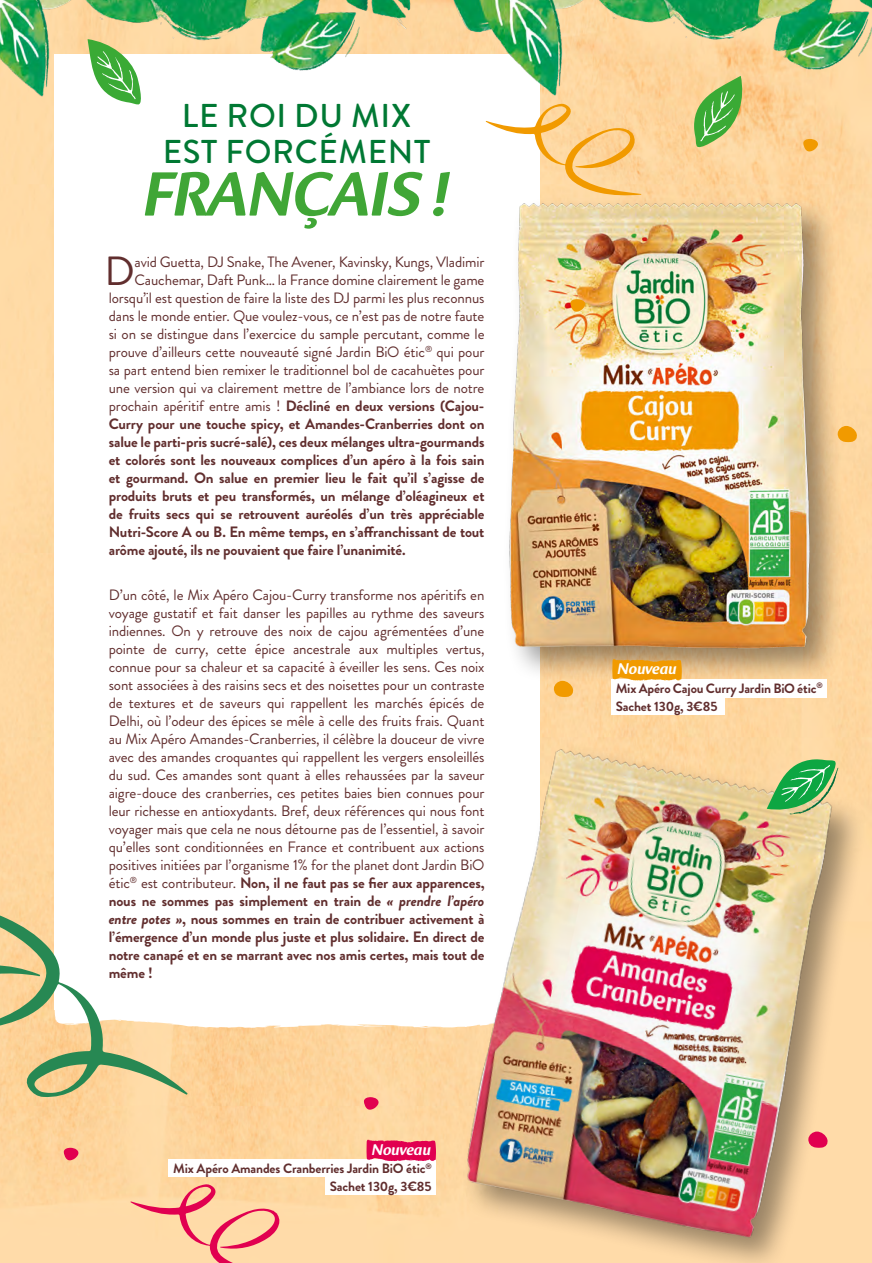
<style>
.page{position:relative;width:872px;height:1263px;background:#fff}
.page>*{position:absolute;margin:0;border:0;box-sizing:border-box;transform-origin:0 0}
.t1{font:italic 500 60px "Pakajin";letter-spacing:-.02em;color:#40a636}
.t2{font:40.65px "Brandon Grotesque";color:#612e2e}
.t3{font:500 33px/36px "Brandon Grotesque";letter-spacing:.02em;color:#007833;text-align:center}
.t4{font:15px/18px "Brandon Grotesque";letter-spacing:-.01em;color:#612e2e;text-align:justify}
.t5{font:700 15px "Brandon Grotesque";letter-spacing:-.01em;color:#612e2e}
.t6{font:italic 500 15px "Pakajin";letter-spacing:-.02em;color:#fff}
.t7{font:700 13.5px/18px "Brandon Grotesque";letter-spacing:-.01em;color:#612e2e}
.s1{font-weight:400}
.s2{font-weight:700}
.s3{font-weight:700;font-style:italic}
</style>
<div class="page">
<img style="left:0;top:0;width:872px;height:1263px">
<div style="left:54px;top:54px;width:485px;height:956px;background:#fff"></div>
<div style="left:502px;top:197px;width:344px;height:487px;background:#000;opacity:.4"></div>
<img style="left:502px;top:192px;width:370px;height:467px">
<img style="left:418px;top:728px;width:454px;height:535px">
<div style="left:611px;top:679px;width:216px;height:18px;background:#fff"></div>
<div style="left:611px;top:697px;width:114px;height:18px;background:#fff"></div>
<svg style="left:612px;top:659px;width:70px;height:22px;background:#efa119"></svg>
<div style="left:169px;top:1159px;width:267px;height:18px;background:#fff"></div>
<div style="left:325px;top:1177px;width:111px;height:18px;background:#fff"></div>
<svg style="left:366px;top:1140px;width:70px;height:21px"></svg>
<svg style="left:130px;top:1184px;width:156px;height:79px;background:#fabd9a"></svg>
<svg style="left:808px;top:1131px;width:20px;height:17px"></svg>
<svg style="left:64px;top:1148px;width:15px;height:12px"></svg>
<svg style="left:485px;top:114px;width:156px;height:82px"></svg>
<svg style="left:837px;top:426px;width:20px;height:16px"></svg>
<svg style="left:553px;top:681px;width:21px;height:16px"></svg>
<svg style="left:570px;top:299px;width:15px;height:13px"></svg>
<svg style="left:803px;top:139px;width:15px;height:13px"></svg>
<svg style="left:0;top:898px;width:540px;height:212px"></svg>
<svg style="left:694px;top:114px;width:51px;height:37px;background:#a3c373"></svg>
<svg style="left:122px;top:101px;width:19px;height:4px"></svg>
<svg style="left:766px;top:759px;width:74px;height:56px;background:#86be77"></svg>
<img style="left:0;top:0;width:428px;height:101px">
<img style="left:443px;top:0;width:429px;height:114px">
<h3 class="t3" style="left:163px;top:98px;width:269px">LE ROI DU MIX<br>EST FORCÉMENT</h3>
<h1 class="t1" style="left:143px;top:160px;width:308px">FRANÇAIS !</h1>
<h2 class="t2" style="left:105px;top:243px;width:32px">D</h2>
<p class="t4" style="left:135px;top:253px;width:351px">avid Guetta, DJ Snake, The Avener, Kavinsky, Kungs, Vladimir</p>
<p class="t4" style="left:135px;top:271px;width:351px">Cauchemar, Daft Punk… la France domine clairement le game</p>
<p class="t4" style="left:109px;top:289px;width:377px">lorsqu’il est question de faire la liste des DJ parmi les plus reconnus</p>
<p class="t4" style="left:109px;top:307px;width:377px">dans le monde entier. Que voulez-vous, ce n’est pas de notre faute</p>
<p class="t4" style="left:109px;top:325px;width:377px">si on se distingue dans l’exercice du sample percutant, comme le</p>
<p class="t4" style="left:109px;top:343px;width:377px">prouve d’ailleurs cette nouveauté signé Jardin BiO étic<sup>®</sup> qui pour</p>
<p class="t4" style="left:109px;top:361px;width:377px">sa part entend bien remixer le traditionnel bol de cacahuètes pour</p>
<p class="t4" style="left:109px;top:379px;width:377px">une version qui va clairement mettre de l’ambiance lors de notre</p>
<p class="t5" style="left:109px;top:396px;width:377px"><span class="s1">prochain apéritif entre amis !</span> Décliné en deux versions (Cajou-</p>
<p class="t5" style="left:109px;top:414px;width:377px">Curry pour une touche spicy, et Amandes-Cranberries dont on</p>
<p class="t5" style="left:109px;top:432px;width:377px">salue le parti-pris sucré-salé), ces deux mélanges ultra-gourmands</p>
<p class="t5" style="left:109px;top:450px;width:377px">et colorés sont les nouveaux complices d’un apéro à la fois sain</p>
<p class="t5" style="left:109px;top:468px;width:377px">et gourmand. On salue en premier lieu le fait qu’il s’agisse de</p>
<p class="t5" style="left:109px;top:486px;width:377px">produits bruts et peu transformés, un mélange d’oléagineux et</p>
<p class="t5" style="left:109px;top:504px;width:377px">de fruits secs qui se retrouvent auréolés d’un très appréciable</p>
<p class="t5" style="left:109px;top:522px;width:377px">Nutri-Score A ou B. En même temps, en s’affranchissant de tout</p>
<p class="t5" style="left:109px;top:540px;width:298px">arôme ajouté, ils ne pouvaient que faire l’unanimité.</p>
<p class="t4" style="left:109px;top:586px;width:377px">D’un côté, le Mix Apéro Cajou-Curry transforme nos apéritifs en voyage gustatif et fait danser les papilles au rythme des saveurs indiennes. On y retrouve des noix de cajou agrémentées d’une pointe de curry, cette épice ancestrale aux multiples vertus, connue pour sa chaleur et sa capacité à éveiller les sens. Ces noix sont associées à des raisins secs et des noisettes pour un contraste de textures et de saveurs qui rappellent les marchés épicés de Delhi, où l’odeur des épices se mêle à celle des fruits frais. Quant au Mix Apéro Amandes-Cranberries, il célèbre la douceur de vivre avec des amandes croquantes qui rappellent les vergers ensoleillés du sud. Ces amandes sont quant à elles rehaussées par la saveur aigre-douce des cranberries, ces petites baies bien connues pour leur richesse en antioxydants. Bref, deux références qui nous font voyager mais que cela ne nous détourne pas de l’essentiel, à savoir qu’elles sont conditionnées en France et contribuent aux actions positives initiées par l’organisme 1% for the planet dont Jardin BiO étic<sup>®</sup> est contributeur. <span class="s2">Non, il ne faut pas se fier aux apparences, nous ne sommes pas simplement en train de</span> <span class="s3">« prendre l’apéro entre potes »</span><span class="s2">, nous sommes en train de contribuer activement à l’émergence d’un monde plus juste et plus solidaire. En direct de notre canapé et en se marrant avec nos amis certes, mais tout de même !</span></p>
<p class="t6" style="left:372px;top:1141px;width:61px">Nouveau</p>
<p class="t7" style="left:173px;top:1160px;width:260px;text-align:right">Mix Apéro Amandes Cranberries Jardin BiO étic<sup>®<br></sup>Sachet 130g, 3€85</p>
<p class="t6" style="left:617px;top:660px;width:61px">Nouveau</p>
<p class="t7" style="left:615px;top:679px;width:209px">Mix Apéro Cajou Curry Jardin BiO étic<sup>®<br></sup>Sachet 130g, 3€85</p>
</div>
